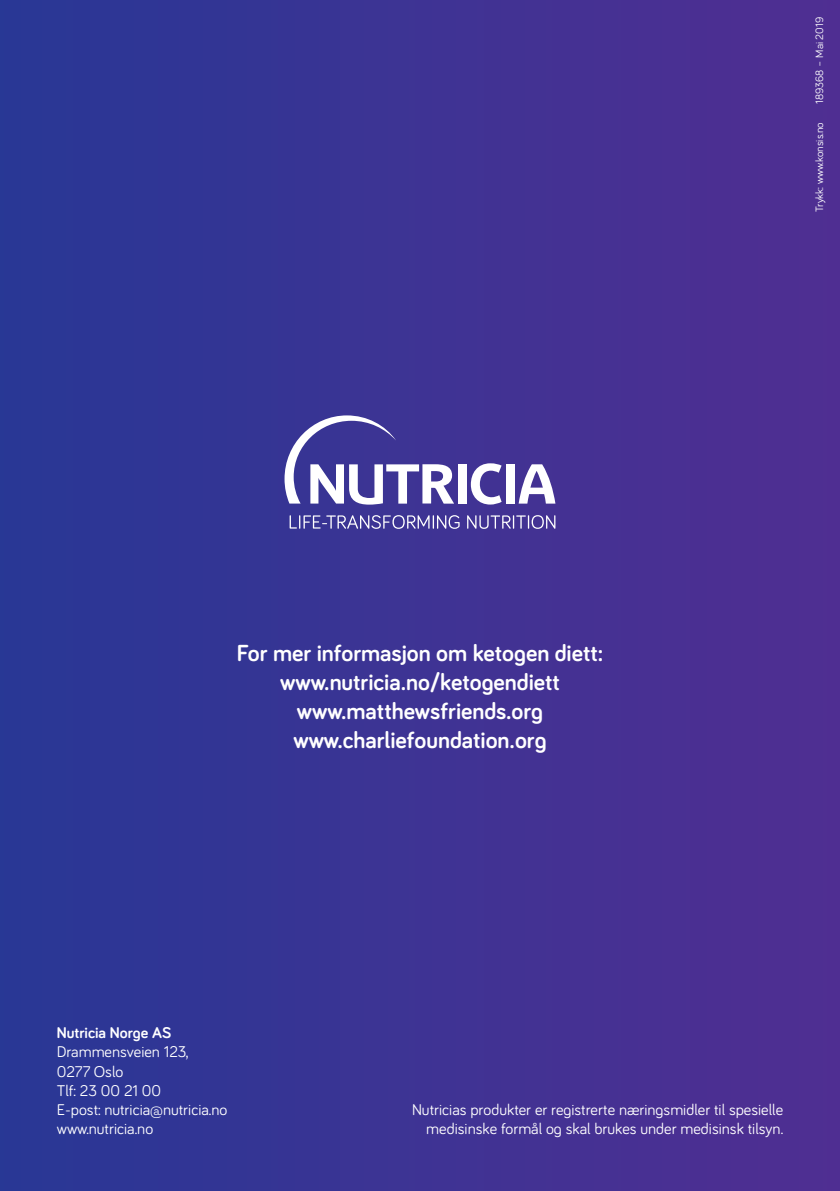
<style>
.page{position:relative;width:840px;height:1191px;background:#fff}
.page>*{position:absolute;margin:0;border:0;box-sizing:border-box;transform-origin:0 0}
.t1{font:700 24px/28.8px "Bariol";color:#fff;text-align:center}
.t2{font:16px/19.2px "Bariol";color:#fff}
.t3{font:700 16px "Bariol";color:#fff}
.t4{font:11px "Bariol";color:#fff}
</style>
<div class="page">
<div style="left:0;top:0;width:839px;height:1191px;background:linear-gradient(to right,#293795,#512e92)"></div>
<svg style="left:289px;top:515px;width:170px;height:14px;background:#6e68af"></svg>
<svg style="left:467px;top:515px;width:88px;height:14px"></svg>
<div style="left:505px;top:464px;width:9px;height:39px;background:#fff"></div>
<svg style="left:518px;top:464px;width:37px;height:39px"></svg>
<svg style="left:470px;top:463px;width:31px;height:41px"></svg>
<div style="left:457px;top:464px;width:9px;height:39px;background:#fff"></div>
<svg style="left:284px;top:415px;width:170px;height:89px"></svg>
<p class="t4" style="left:811px;top:104px;width:88px;rotate:-90deg">189368 – Mai 2019</p>
<p class="t4" style="left:811px;top:212px;width:91px;rotate:-90deg">Trykk: www.konsis.no</p>
<p class="t1" style="left:237px;top:638px;width:367px">For mer informasjon om ketogen diett: www.nutricia.no/ketogendiett www.matthewsfriends.org</p>
<p class="t1" style="left:293px;top:724px;width:254px">www.charliefoundation.org</p>
<p class="t3" style="left:57px;top:1022px;width:116px">Nutricia Norge AS</p>
<p class="t2" style="left:57px;top:1041px;width:133px">Drammensveien 123,<br>0277 Oslo</p>
<p class="t2" style="left:57px;top:1080px;width:106px">Tlf: 23 00 21 00</p>
<p class="t2" style="left:57px;top:1099px;width:172px">E-post: nutricia@nutricia.no</p>
<p class="t2" style="left:57px;top:1118px;width:98px">www.nutricia.no</p>
<p class="t2" style="left:412px;top:1099px;width:372px;text-align:right">Nutricias produkter er registrerte næringsmidler til spesielle medisinske formål og skal brukes under medisinsk tilsyn.</p>
</div>
